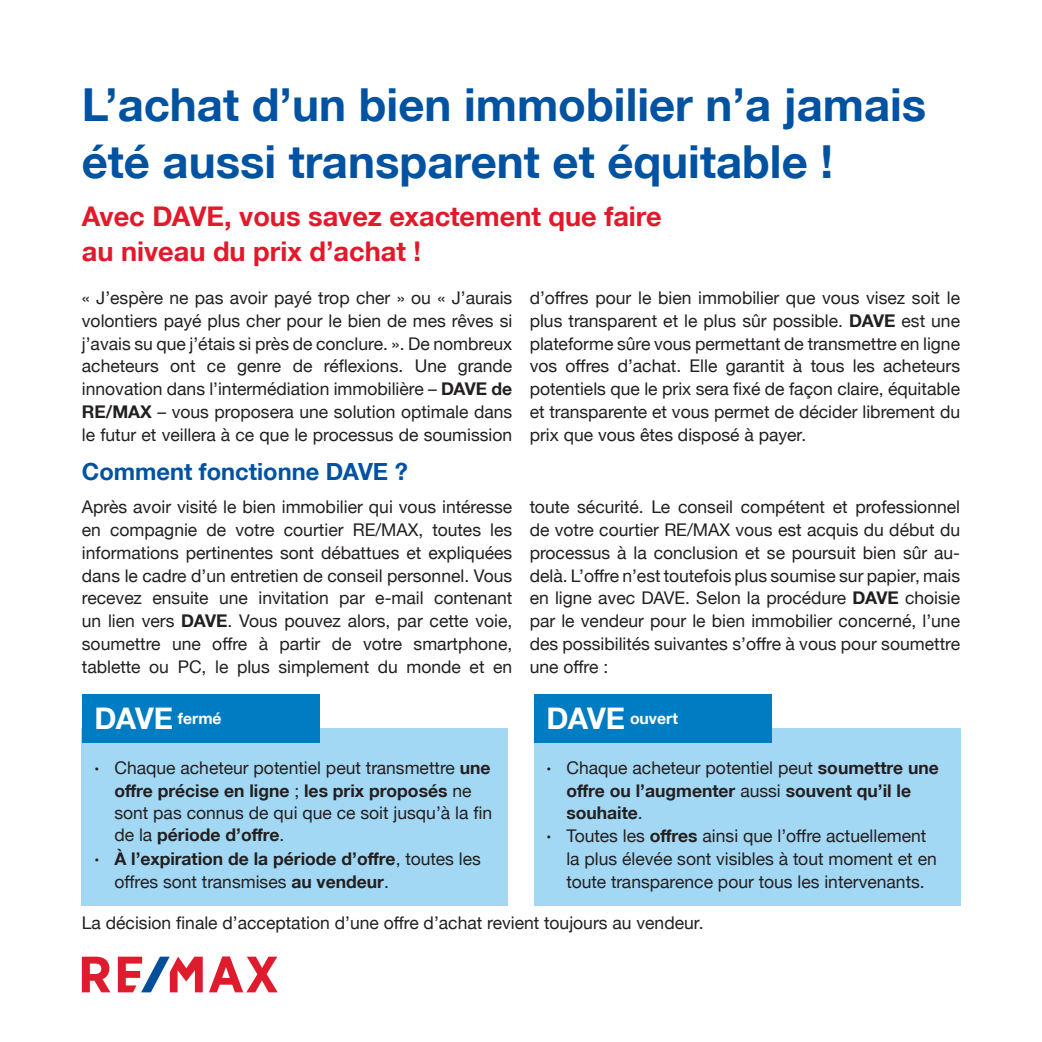
<style>
.page{position:relative;width:1042px;height:1042px;background:#fff}
.page>*{position:absolute;margin:0;border:0;box-sizing:border-box;transform-origin:0 0}
.t1{font:700 45.5px/57.8px "Helvetica Neue LTW1 G";color:#0153a2}
.t2{font:700 27.12px/35px "Helvetica Neue LTW1 G";color:#e2192b}
.t3{font:700 23.62px "Helvetica Neue LTW1 G";color:#0153a2}
.t4{font:17.5px/22.8px "Helvetica Neue LTW1 G";color:#231f20;text-align:justify}
.t5{font:700 17.5px/22.4px "Helvetica Neue LTW1 G";color:#231f20}
.t6{font:700 15.75px "Helvetica Neue LTW1 G";color:#fff}
.s1{font-weight:700}
.s2{font-size:29.75px}
.s3{font-weight:400}
</style>
<div class="page">
<svg style="left:82px;top:956px;width:196px;height:36px"></svg>
<div style="left:534px;top:728px;width:426px;height:177px;background:#a3d8f4"></div>
<div style="left:534px;top:694px;width:237px;height:49px;background:#007cc2"></div>
<div style="left:82px;top:728px;width:426px;height:177px;background:#a3d8f4"></div>
<div style="left:82px;top:694px;width:237px;height:49px;background:#007cc2"></div>
<p class="t1" style="left:82px;top:75px;width:846px">L’achat d’un bien immobilier n’a jamais été aussi transparent et équitable !</p>
<p class="t2" style="left:82px;top:198px;width:581px">Avec DAVE, vous savez exactement que faire au niveau du prix d’achat !</p>
<p class="t4" style="left:82px;top:286px;width:432px">« J’espère ne pas avoir payé trop cher » ou « J’aurais volontiers payé plus cher pour le bien de mes rêves si j’avais su que j’étais si près de conclure. ». De nombreux acheteurs ont ce genre de réflexions. Une grande innovation dans l’intermédiation immobilière – <span class="s1">DAVE de RE/MAX</span> – vous proposera une solution optimale dans le futur et veillera à ce que le processus de soumission</p>
<p class="t3" style="left:82px;top:457px;width:327px">Comment fonctionne DAVE ?</p>
<p class="t4" style="left:82px;top:496px;width:432px">Après avoir visité le bien immobilier qui vous intéresse en compagnie de votre courtier RE/MAX, toutes les informations pertinentes sont débattues et expliquées dans le cadre d’un entretien de conseil personnel. Vous recevez ensuite une invitation par e-mail contenant un lien vers <span class="s1">DAVE</span>. Vous pouvez alors, par cette voie, soumettre une offre à partir de votre smartphone, tablette ou PC, le plus simplement du monde et en</p>
<p class="t6" style="left:94px;top:709px;width:129px"><span class="s2">DAVE</span> fermé</p>
<p class="t4" style="left:114px;top:756px;width:379px;text-align:left;text-indent:-20px"><span class="s1">·</span> Chaque acheteur potentiel peut transmettre <span class="s1">une offre précise en ligne</span> ; <span class="s1">les prix proposés</span> ne sont pas connus de qui que ce soit jusqu’à la fin de la <span class="s1">période d’offre</span>.</p>
<p class="t5" style="left:114px;top:847px;width:368px;text-indent:-20px">· À l’expiration de la période d’offre<span class="s3">, toutes les offres sont transmises</span> au vendeur<span class="s3">.</span></p>
<p class="t4" style="left:530px;top:286px;width:432px">d’offres pour le bien immobilier que vous visez soit le plus transparent et le plus sûr possible. <span class="s1">DAVE</span> est une plateforme sûre vous permettant de transmettre en ligne vos offres d’achat. Elle garantit à tous les acheteurs potentiels que le prix sera fixé de façon claire, équitable et transparente et vous permet de décider librement du prix que vous êtes disposé à payer.</p>
<p class="t4" style="left:530px;top:496px;width:432px">toute sécurité. Le conseil compétent et professionnel de votre courtier RE/MAX vous est acquis du début du processus à la conclusion et se poursuit bien sûr au&shy;delà. L’offre n’est toutefois plus soumise sur papier, mais en ligne avec DAVE. Selon la procédure <span class="s1">DAVE</span> choisie par le vendeur pour le bien immobilier concerné, l’une des possibilités suivantes s’offre à vous pour soumettre une offre :</p>
<p class="t6" style="left:546px;top:709px;width:133px"><span class="s2">DAVE</span> ouvert</p>
<p class="t5" style="left:566px;top:756px;width:374px;text-indent:-20px">· <span class="s3">Chaque acheteur potentiel peut</span> soumettre une offre ou l’augmenter <span class="s3">aussi</span> souvent qu’il le souhaite<span class="s3">.</span></p>
<p class="t4" style="left:566px;top:824px;width:372px;text-align:left;text-indent:-20px"><span class="s1">·</span> Toutes les <span class="s1">offres</span> ainsi que l’offre actuellement la plus élevée sont visibles à tout moment et en toute transparence pour tous les intervenants.</p>
<p class="t4" style="left:82px;top:911px;width:623px">La décision finale d’acceptation d’une offre d’achat revient toujours au vendeur.</p>
</div>
